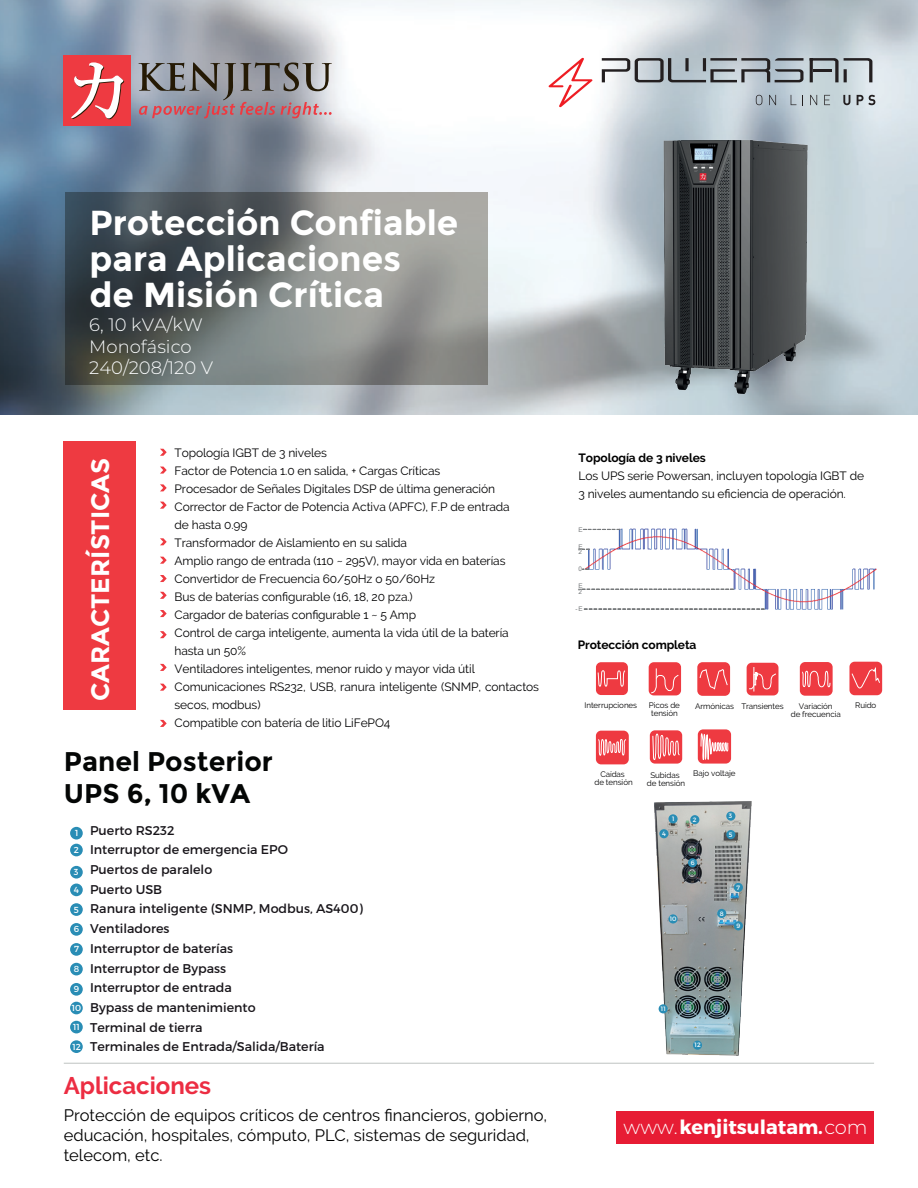
<style>
.page{position:relative;width:918px;height:1188px;background:#fff}
.page>*{position:absolute;margin:0;border:0;box-sizing:border-box;transform-origin:0 0}
.t1{font:700 34.65px/36px "Montserrat";color:#fff}
.t2{font:700 27px/32.4px "Montserrat";color:#040605}
.t3{font:700 25.2px "Montserrat";color:#fff}
.t4{font:700 24px "Raleway";color:#ec2d42}
.t5{font:700 19.5px "Montserrat";color:#fff}
.t6{font:300 18px/21.6px "Montserrat";color:#fbfdfe}
.t7{font:16.5px/19.8px "Raleway";color:#000001}
.t8{font:12.6px/19.8px "Montserrat";color:#18151a}
.t9{font:12px/18px "Raleway";letter-spacing:-.01em;color:#000002}
.t10{font:12px/18px "Raleway";letter-spacing:-.01em;color:#000001}
.t11{font:700 12px "Raleway";letter-spacing:-.01em;color:#000001}
.t12{font:8.7px/18.9px "Montserrat";color:#fff}
.t13{font:7.95px/7.9px "Raleway";letter-spacing:-.01em;color:#000002;text-align:center}
.t14{font:6.45px/5.7px "Arial Unicode MS";color:#76797b}
.t15{font:6.3px "Montserrat";color:#fff}
.s1{font-weight:300}
</style>
<div class="page">
<img style="left:0;top:0;width:918px;height:414px">
<svg style="left:160px;top:449px;width:7px;height:7px"></svg>
<svg style="left:160px;top:467px;width:7px;height:7px"></svg>
<svg style="left:160px;top:502px;width:7px;height:7px"></svg>
<svg style="left:160px;top:484px;width:7px;height:7px"></svg>
<svg style="left:160px;top:538px;width:7px;height:7px"></svg>
<svg style="left:160px;top:557px;width:7px;height:7px"></svg>
<svg style="left:160px;top:575px;width:7px;height:7px"></svg>
<svg style="left:160px;top:592px;width:7px;height:7px"></svg>
<svg style="left:160px;top:610px;width:7px;height:7px"></svg>
<svg style="left:160px;top:631px;width:7px;height:7px"></svg>
<svg style="left:160px;top:720px;width:7px;height:7px"></svg>
<svg style="left:160px;top:684px;width:7px;height:7px"></svg>
<svg style="left:160px;top:664px;width:7px;height:7px"></svg>
<div style="left:64px;top:441px;width:72px;height:269px;background:#ee3a41"></div>
<svg style="left:65px;top:192px;width:423px;height:192px;background:#707575"></svg>
<svg style="left:602px;top:58px;width:201px;height:24px;background:#989fa5"></svg>
<svg style="left:810px;top:58px;width:62px;height:24px"></svg>
<hr style="left:813px;top:69px;width:19px;height:3px;background:#231f20">
<svg style="left:549px;top:58px;width:44px;height:45px"></svg>
<svg style="left:756px;top:95px;width:6px;height:8px"></svg>
<svg style="left:769px;top:95px;width:7px;height:8px"></svg>
<svg style="left:791px;top:95px;width:5px;height:8px"></svg>
<svg style="left:810px;top:95px;width:7px;height:8px"></svg>
<svg style="left:824px;top:95px;width:6px;height:8px"></svg>
<svg style="left:843px;top:95px;width:7px;height:8px"></svg>
<svg style="left:857px;top:95px;width:18px;height:8px"></svg>
<div style="left:70px;top:943px;width:13px;height:13px;background:#298db5;border-radius:50%"></div>
<div style="left:70px;top:963px;width:13px;height:12px;background:#298db5;border-radius:50%"></div>
<div style="left:70px;top:983px;width:13px;height:13px;background:#298db5;border-radius:50%"></div>
<div style="left:70px;top:1002px;width:13px;height:12px;background:#298db5;border-radius:50%"></div>
<div style="left:70px;top:1021px;width:13px;height:12px;background:#298db5;border-radius:50%"></div>
<div style="left:70px;top:1040px;width:13px;height:13px;background:#298db5;border-radius:50%"></div>
<div style="left:70px;top:827px;width:13px;height:13px;background:#298db5;border-radius:50%"></div>
<div style="left:70px;top:844px;width:13px;height:12px;background:#298db5;border-radius:50%"></div>
<div style="left:70px;top:866px;width:13px;height:13px;background:#298db5;border-radius:50%"></div>
<div style="left:70px;top:884px;width:13px;height:12px;background:#298db5;border-radius:50%"></div>
<div style="left:70px;top:903px;width:13px;height:13px;background:#298db5;border-radius:50%"></div>
<div style="left:70px;top:923px;width:13px;height:13px;background:#298db5;border-radius:50%"></div>
<hr style="left:64px;top:1063px;width:810px;height:1px;background:#c6cac8">
<div style="left:617px;top:1111px;width:257px;height:33px;background:#e71c34"></div>
<svg style="left:139px;top:62px;width:193px;height:56px;background:#93898f"></svg>
<div style="left:64px;top:55px;width:67px;height:71px;background:#ee3a41"></div>
<svg style="left:71px;top:62px;width:54px;height:58px"></svg>
<img style="left:491px;top:103px;width:427px;height:312px">
<img style="left:586px;top:528px;width:290px;height:82px">
<svg style="left:583px;top:529px;width:38px;height:1px"></svg>
<svg style="left:578px;top:549px;width:12px;height:1px"></svg>
<svg style="left:578px;top:589px;width:156px;height:1px"></svg>
<svg style="left:583px;top:608px;width:182px;height:2px"></svg>
<div style="left:596px;top:662px;width:32px;height:33px;background:#ee3a41;border-radius:5px"></div>
<svg style="left:597px;top:662px;width:29px;height:33px"></svg>
<div style="left:649px;top:662px;width:32px;height:33px;background:#ee3a41;border-radius:5px"></div>
<svg style="left:650px;top:668px;width:29px;height:26px"></svg>
<div style="left:697px;top:662px;width:33px;height:34px;background:#ee3a41;border-radius:5px"></div>
<svg style="left:699px;top:669px;width:29px;height:21px"></svg>
<div style="left:747px;top:663px;width:31px;height:32px;background:#ee3a41;border-radius:5px"></div>
<svg style="left:749px;top:667px;width:27px;height:25px"></svg>
<div style="left:800px;top:662px;width:33px;height:34px;background:#ee3a41;border-radius:5px"></div>
<svg style="left:802px;top:670px;width:29px;height:18px"></svg>
<div style="left:849px;top:662px;width:33px;height:33px;background:#ee3a41;border-radius:5px"></div>
<svg style="left:851px;top:667px;width:29px;height:22px"></svg>
<div style="left:596px;top:731px;width:33px;height:33px;background:#ee3a41;border-radius:5px"></div>
<svg style="left:598px;top:739px;width:28px;height:17px"></svg>
<div style="left:650px;top:730px;width:32px;height:34px;background:#ee3a41;border-radius:5px"></div>
<svg style="left:652px;top:733px;width:28px;height:31px"></svg>
<div style="left:698px;top:729px;width:33px;height:35px;background:#ee3a41;border-radius:5px"></div>
<svg style="left:700px;top:729px;width:30px;height:35px"></svg>
<img style="left:568px;top:801px;width:253px;height:323px">
<div style="left:690px;top:815px;width:9px;height:9px;background:#298db5;border-radius:50%"></div>
<div style="left:726px;top:812px;width:9px;height:9px;background:#298db5;border-radius:50%"></div>
<div style="left:726px;top:830px;width:9px;height:9px;background:#298db5;border-radius:50%"></div>
<div style="left:688px;top:858px;width:9px;height:9px;background:#298db5;border-radius:50%"></div>
<div style="left:734px;top:883px;width:9px;height:9px;background:#298db5;border-radius:50%"></div>
<div style="left:717px;top:909px;width:9px;height:9px;background:#298db5;border-radius:50%"></div>
<div style="left:734px;top:921px;width:9px;height:9px;background:#298db5;border-radius:50%"></div>
<svg style="left:668px;top:914px;width:10px;height:10px"></svg>
<div style="left:659px;top:1004px;width:9px;height:9px;background:#298db5;border-radius:50%"></div>
<div style="left:693px;top:1041px;width:9px;height:9px;background:#298db5;border-radius:50%"></div>
<div style="left:659px;top:829px;width:9px;height:9px;background:#298db5;border-radius:50%"></div>
<div style="left:668px;top:814px;width:10px;height:9px;background:#298db5;border-radius:50%"></div>
<h1 class="t1" style="left:89px;top:205px;width:371px">Protección Confiable para Aplicaciones<br>de Misión Crítica</h1>
<h3 class="t6" style="left:89px;top:313px;width:125px">6, 10 kVA/kW<br>Monofásico<br>240/208/120 V</h3>
<h3 class="t3" style="left:85px;top:701px;width:245px;rotate:-90deg">CARACTERÍSTICAS</h3>
<p class="t9" style="left:175px;top:444px;width:366px">Topología IGBT de 3 niveles<br>Factor de Potencia 1.0 en salida, + Cargas Críticas<br>Procesador de Señales Digitales DSP de última generación Corrector de Factor de Potencia Activa (APFC), F.P de entrada<br>de hasta 0.99<br>Transformador de Aislamiento en su salida<br>Amplio rango de entrada (110 ~ 295V), mayor vida en baterías Convertidor de Frecuencia 60/50Hz o 50/60Hz<br>Bus de baterías configurable (16, 18, 20 pza.)<br>Cargador de baterías configurable 1 ~ 5 Amp<br>Control de carga inteligente, aumenta la vida útil de la batería hasta un 50%<br>Ventiladores inteligentes, menor ruido y mayor vida útil Comunicaciones RS232, USB, ranura inteligente (SNMP, contactos secos, modbus)<br>Compatible con batería de litio LiFePO4</p>
<p class="t11" style="left:579px;top:451px;width:129px">Topología de 3 niveles</p>
<p class="t10" style="left:579px;top:467px;width:287px">Los UPS serie Powersan, incluyen topología IGBT de<br>3 niveles aumentando su eficiencia de operación.</p>
<p class="t14" style="left:578px;top:527px;width:6px">E</p>
<p class="t14" style="left:579px;top:543px;width:6px">E<br>2</p>
<p class="t14" style="left:579px;top:566px;width:5px">0</p>
<p class="t14" style="left:579px;top:583px;width:6px">E<br>2</p>
<p class="t14" style="left:576px;top:606px;width:9px">-E</p>
<p class="t11" style="left:578px;top:638px;width:120px">Protección completa</p>
<p class="t13" style="left:585px;top:701px;width:54px">Interrupciones</p>
<p class="t13" style="left:649px;top:701px;width:33px;text-align:left">Picos de tensión</p>
<p class="t13" style="left:695px;top:702px;width:90px">Armónicas Transientes</p>
<p class="t13" style="left:791px;top:702px;width:52px">Variación<br>de frecuencia</p>
<p class="t13" style="left:855px;top:701px;width:23px">Ruido</p>
<h2 class="t2" style="left:64px;top:745px;width:211px">Panel Posterior<br>UPS 6, 10 kVA</h2>
<p class="t12" style="left:74px;top:825px;width:7px;line-height:16.8px">1<br>2</p>
<p class="t12" style="left:74px;top:863px;width:7px;line-height:17.7px">3<br>4</p>
<p class="t12" style="left:74px;top:900px;width:7px">5</p>
<p class="t12" style="left:74px;top:920px;width:7px">6</p>
<p class="t12" style="left:74px;top:940px;width:6px">7</p>
<p class="t12" style="left:74px;top:960px;width:7px">8</p>
<p class="t12" style="left:72px;top:980px;width:11px">9<br>10<br>11</p>
<p class="t12" style="left:72px;top:1037px;width:10px">12</p>
<p class="t8" style="left:90px;top:820px;width:274px">Puerto RS232<br>Interruptor de emergencia EPO<br>Puertos de paralelo<br>Puerto USB<br>Ranura inteligente (SNMP, Modbus, AS400)<br>Ventiladores<br>Interruptor de baterías<br>Interruptor de Bypass<br>Interruptor de entrada<br>Bypass de mantenimiento<br>Terminal de tierra<br>Terminales de Entrada/Salida/Batería</p>
<p class="t13" style="left:594px;top:771px;width:40px">Caídas<br>de tensión</p>
<p class="t13" style="left:647px;top:771px;width:40px">Subidas de tensión</p>
<p class="t13" style="left:693px;top:770px;width:44px">Bajo voltaje</p>
<p class="t15" style="left:672px;top:815px;width:4px">1</p>
<p class="t15" style="left:662px;top:830px;width:5px">4</p>
<p class="t15" style="left:693px;top:816px;width:5px">2</p>
<p class="t15" style="left:691px;top:859px;width:5px">6</p>
<p class="t15" style="left:670px;top:915px;width:8px">10</p>
<p class="t15" style="left:729px;top:812px;width:5px">3</p>
<p class="t15" style="left:729px;top:831px;width:5px">5</p>
<p class="t15" style="left:720px;top:910px;width:5px">8</p>
<p class="t15" style="left:736px;top:884px;width:5px">7</p>
<p class="t15" style="left:736px;top:922px;width:5px">9</p>
<p class="t15" style="left:661px;top:1005px;width:6px">11</p>
<p class="t15" style="left:695px;top:1041px;width:8px">12</p>
<h3 class="t4" style="left:64px;top:1072px;width:149px">Aplicaciones</h3>
<h3 class="t7" style="left:64px;top:1105px;width:485px">Protección de equipos críticos de centros financieros, gobierno, educación, hospitales, cómputo, PLC, sistemas de seguridad, telecom, etc.</h3>
<h3 class="t5" style="left:624px;top:1115px;width:246px"><span class="s1">www.</span>kenjitsulatam.<span class="s1">com</span></h3>
</div>
